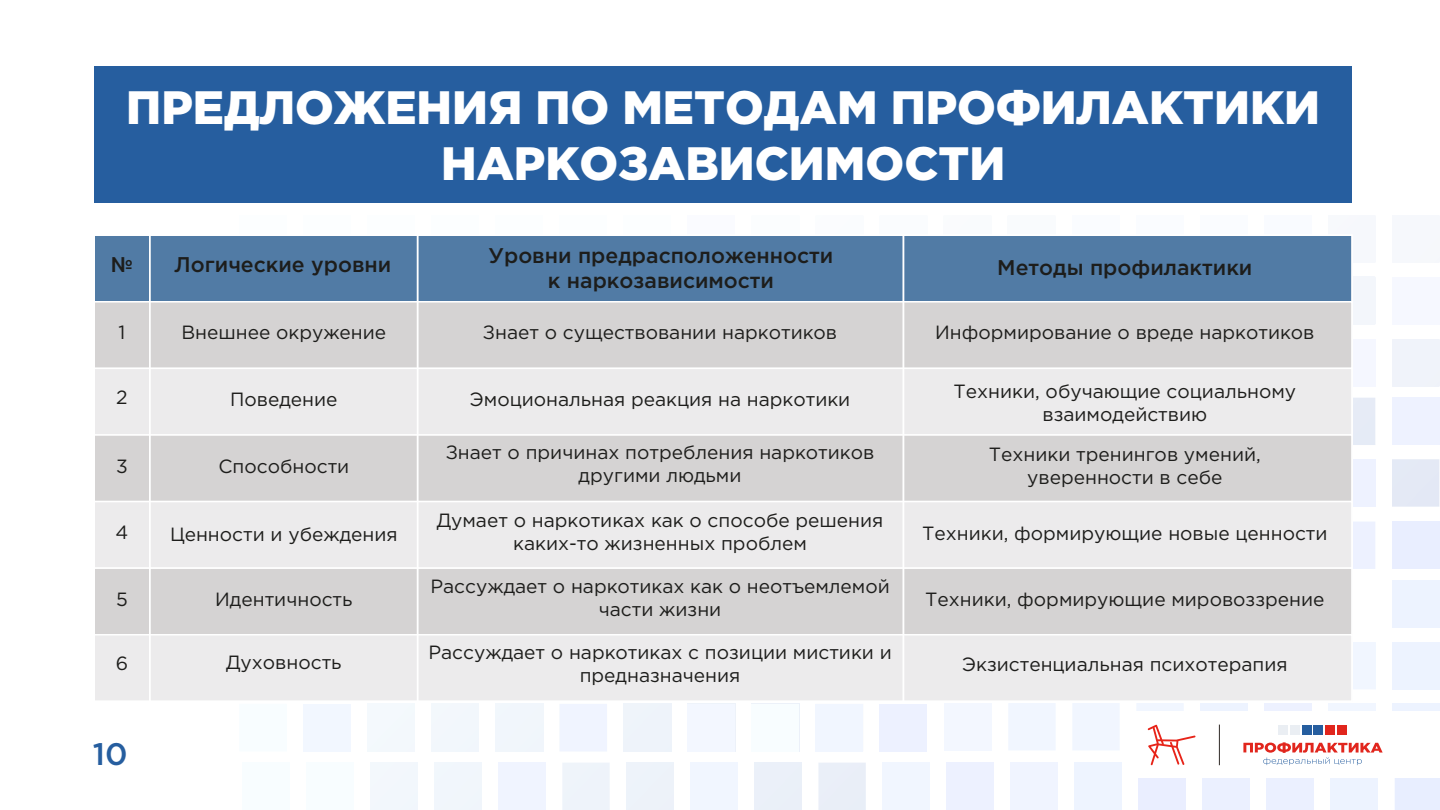
<style>
.page{position:relative;width:1440px;height:810px;background:#fff}
.page>*{position:absolute;margin:0;border:0;box-sizing:border-box;transform-origin:0 0}
.t1{font:900 46.8px/56.1px "Gotham Pro";color:#fff;text-align:center}
.t2{font:500 31.12px "Gotham Pro";color:#265e9f}
.t3{font:500 21.23px/25.5px "Gotham Pro";color:#1d1d1b;text-align:center}
.t4{font:19.12px/23px "Gotham Pro";color:#1d1d1b;text-align:center}
</style>
<div class="page">
<div style="left:242px;top:763px;width:48px;height:47px;background:#f4fcff"></div>
<div style="left:306px;top:763px;width:48px;height:47px;background:#f4fcff"></div>
<div style="left:370px;top:763px;width:48px;height:47px;background:#f2f7fc"></div>
<div style="left:434px;top:763px;width:48px;height:47px;background:#f1f6fc"></div>
<div style="left:498px;top:763px;width:48px;height:47px;background:#f0f4ff"></div>
<div style="left:562px;top:763px;width:48px;height:47px;background:#eef3fa"></div>
<div style="left:626px;top:763px;width:48px;height:47px;background:#edf3fa"></div>
<div style="left:690px;top:763px;width:48px;height:47px;background:#f1f6ff"></div>
<div style="left:754px;top:763px;width:48px;height:47px;background:#ebf0f9"></div>
<div style="left:818px;top:763px;width:48px;height:47px;background:#e9eef7"></div>
<div style="left:882px;top:763px;width:48px;height:47px;background:#f1f6ff"></div>
<div style="left:946px;top:763px;width:48px;height:47px;background:#edf1ff"></div>
<div style="left:1011px;top:763px;width:47px;height:47px;background:#f0f4ff"></div>
<div style="left:1075px;top:763px;width:47px;height:47px;background:#eef4ff"></div>
<div style="left:1139px;top:763px;width:47px;height:47px;background:#eaeeff"></div>
<div style="left:1203px;top:763px;width:47px;height:47px;background:#ebf0ff"></div>
<div style="left:1267px;top:763px;width:47px;height:47px;background:#ebf0ff"></div>
<div style="left:1331px;top:763px;width:47px;height:47px;background:#edf3ff"></div>
<div style="left:1395px;top:763px;width:45px;height:47px;background:#e8eeff"></div>
<div style="left:624px;top:704px;width:47px;height:47px;background:#eef3fa"></div>
<div style="left:239px;top:704px;width:48px;height:47px;background:#f4fcff"></div>
<div style="left:304px;top:704px;width:47px;height:47px;background:#f2f7ff"></div>
<div style="left:368px;top:704px;width:47px;height:47px;background:#f3f9fc"></div>
<div style="left:432px;top:704px;width:47px;height:47px;background:#f2f7fc"></div>
<div style="left:496px;top:704px;width:47px;height:47px;background:#f1f6fb"></div>
<div style="left:560px;top:704px;width:47px;height:47px;background:#f0f4ff"></div>
<div style="left:688px;top:704px;width:47px;height:47px;background:#f3f7ff"></div>
<div style="left:752px;top:704px;width:47px;height:47px;background:#f4fcff"></div>
<div style="left:816px;top:704px;width:47px;height:47px;background:#f1f6ff"></div>
<div style="left:880px;top:704px;width:47px;height:47px;background:#edf1ff"></div>
<div style="left:1392px;top:580px;width:47px;height:47px;background:#edf3ff"></div>
<div style="left:1329px;top:642px;width:47px;height:47px;background:#f1f6ff"></div>
<div style="left:1392px;top:642px;width:48px;height:47px;background:#edf3ff"></div>
<div style="left:944px;top:703px;width:48px;height:47px;background:#f3f7ff"></div>
<div style="left:1008px;top:703px;width:48px;height:47px;background:#f1f6ff"></div>
<div style="left:1329px;top:703px;width:47px;height:47px;background:linear-gradient(to right,#f5f8ff,#f5f8ff)"></div>
<div style="left:1072px;top:703px;width:48px;height:47px;background:#f1f6ff"></div>
<div style="left:1136px;top:703px;width:48px;height:47px;background:linear-gradient(to right,#f4f8ff,#f5f8ff)"></div>
<div style="left:1200px;top:703px;width:48px;height:47px;background:linear-gradient(to right,#f2f6ff,#f2f6ff)"></div>
<div style="left:1264px;top:703px;width:48px;height:47px;background:linear-gradient(to right,#f2f4ff,#f2f5ff)"></div>
<div style="left:1392px;top:703px;width:48px;height:47px;background:linear-gradient(to right,#f2f6ff,#f2f6ff)"></div>
<div style="left:688px;top:215px;width:47px;height:48px;background:#fafbff"></div>
<div style="left:1072px;top:215px;width:47px;height:48px;background:#fafcff"></div>
<div style="left:1136px;top:215px;width:47px;height:48px;background:#fafcff"></div>
<div style="left:1200px;top:215px;width:47px;height:48px;background:#fafcff"></div>
<div style="left:1264px;top:215px;width:47px;height:48px;background:#f9fbff"></div>
<svg style="left:1353px;top:277px;width:22px;height:47px"></svg>
<div style="left:1392px;top:277px;width:47px;height:47px;background:#f6f8ff"></div>
<div style="left:1328px;top:339px;width:47px;height:48px;background:#f5f7ff"></div>
<div style="left:1392px;top:339px;width:47px;height:48px;background:#f0f3fa"></div>
<svg style="left:1353px;top:398px;width:22px;height:47px"></svg>
<div style="left:1392px;top:398px;width:47px;height:47px;background:#eef2ff"></div>
<div style="left:1328px;top:459px;width:47px;height:48px;background:#eef2ff"></div>
<div style="left:1392px;top:459px;width:47px;height:48px;background:#e4e9f5"></div>
<div style="left:1328px;top:522px;width:47px;height:47px;background:#edf1ff"></div>
<div style="left:1392px;top:522px;width:47px;height:47px;background:#e9eeff"></div>
<div style="left:1131px;top:712px;width:309px;height:66px;background:#fff"></div>
<svg style="left:1148px;top:725px;width:48px;height:40px"></svg>
<hr style="left:1219px;top:725px;width:1px;height:40px;background:#2e2926">
<svg style="left:1243px;top:742px;width:140px;height:23px"></svg>
<div style="left:1290px;top:725px;width:10px;height:10px;background:#eaeef3"></div>
<div style="left:1278px;top:725px;width:10px;height:10px;background:#eaeef3"></div>
<div style="left:1302px;top:725px;width:10px;height:10px;background:#265e9f"></div>
<div style="left:1314px;top:725px;width:9px;height:10px;background:#265e9f"></div>
<div style="left:1325px;top:725px;width:10px;height:10px;background:#e1261d"></div>
<div style="left:1337px;top:725px;width:10px;height:10px;background:#e1261d"></div>
<div style="left:94px;top:66px;width:1258px;height:136px;background:#265e9f"></div>
<div style="left:94px;top:234px;width:1259px;height:69px;background:#517ba5"></div>
<div style="left:94px;top:301px;width:1259px;height:68px;background:#d5d3d3;border:2px solid #fff"></div>
<div style="left:94px;top:368px;width:1259px;height:68px;background:#ecebec;border:2px solid #fff"></div>
<div style="left:94px;top:434px;width:1259px;height:68px;background:#d5d3d3;border:2px solid #fff"></div>
<div style="left:94px;top:501px;width:1259px;height:68px;background:#ecebec;border:2px solid #fff"></div>
<div style="left:94px;top:567px;width:1259px;height:69px;background:#d5d3d3;border:2px solid #fff"></div>
<div style="left:94px;top:634px;width:1259px;height:68px;background:#ecebec;border:2px solid #fff"></div>
<div style="left:94px;top:234px;width:57px;height:468px;border:2px solid #fff"></div>
<div style="left:149px;top:234px;width:269px;height:468px;border:2px solid #fff"></div>
<div style="left:903px;top:234px;width:450px;height:468px;border:2px solid #fff"></div>
<div style="left:417px;top:234px;width:487px;height:468px;border:2px solid #fff"></div>
<h1 class="t1" style="left:126px;top:78px;width:1195px">ПРЕДЛОЖЕНИЯ ПО МЕТОДАМ ПРОФИЛАКТИКИ<br>НАРКОЗАВИСИМОСТИ</h1>
<p class="t3" style="left:489px;top:242px;width:346px">Уровни предрасположенности к наркозависимости</p>
<p class="t3" style="left:111px;top:251px;width:24px">№</p>
<p class="t3" style="left:997px;top:254px;width:257px">Методы профилактики</p>
<p class="t3" style="left:175px;top:251px;width:218px">Логические уровни</p>
<p class="t4" style="left:119px;top:321px;width:8px">1</p>
<p class="t4" style="left:181px;top:321px;width:206px">Внешнее окружение</p>
<p class="t4" style="left:483px;top:321px;width:356px">Знает о существовании наркотиков</p>
<p class="t4" style="left:935px;top:321px;width:381px">Информирование о вреде наркотиков</p>
<p class="t4" style="left:116px;top:386px;width:13px">2</p>
<p class="t4" style="left:230px;top:388px;width:109px">Поведение</p>
<p class="t4" style="left:470px;top:388px;width:382px">Эмоциональная реакция на наркотики</p>
<p class="t4" style="left:954px;top:380px;width:344px">Техники, обучающие социальному взаимодействию</p>
<p class="t4" style="left:116px;top:454px;width:13px">3</p>
<p class="t4" style="left:116px;top:521px;width:14px">4</p>
<p class="t4" style="left:218px;top:454px;width:132px">Способности</p>
<p class="t4" style="left:170px;top:522px;width:229px">Ценности и убеждения</p>
<p class="t4" style="left:446px;top:441px;width:430px">Знает о причинах потребления наркотиков другими людьми</p>
<p class="t4" style="left:437px;top:509px;width:448px">Думает о наркотиках как о способе решения каких-то жизненных проблем</p>
<p class="t4" style="left:989px;top:443px;width:274px">Техники тренингов умений, уверенности в себе</p>
<p class="t4" style="left:922px;top:522px;width:407px">Техники, формирующие новые ценности</p>
<p class="t4" style="left:116px;top:587px;width:13px">5</p>
<p class="t4" style="left:116px;top:652px;width:14px">6</p>
<p class="t4" style="left:215px;top:587px;width:139px">Идентичность</p>
<p class="t4" style="left:226px;top:651px;width:117px">Духовность</p>
<p class="t4" style="left:430px;top:574px;width:461px">Рассуждает о наркотиках как о неотъемлемой части жизни</p>
<p class="t4" style="left:428px;top:641px;width:465px">Рассуждает о наркотиках с позиции мистики и предназначения</p>
<p class="t4" style="left:925px;top:587px;width:401px">Техники, формирующие мировоззрение</p>
<p class="t4" style="left:962px;top:653px;width:327px">Экзистенциальная психотерапия</p>
<h2 class="t2" style="left:93px;top:737px;width:36px">10</h2>
</div>
